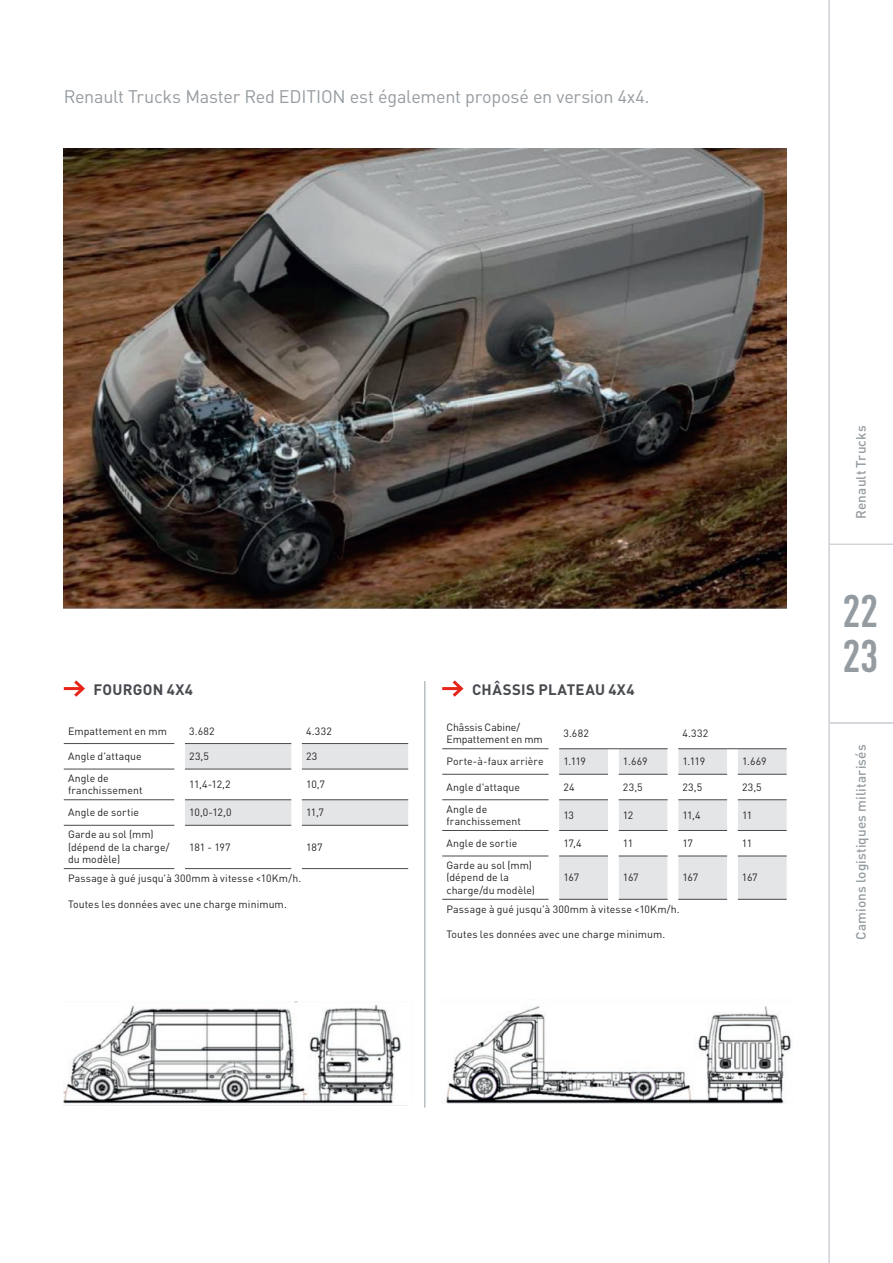
<style>
.page{position:relative;width:893px;height:1263px;background:#fff}
.page>*{position:absolute;margin:0;border:0;box-sizing:border-box;transform-origin:0 0}
.t1{font:700 condensed 45px "DIN Pro";color:#959ca1}
.t2{font:18px "DIN Pro";letter-spacing:-.015em;color:#959ca1}
.t3{font:700 15px "DIN Pro";letter-spacing:.02em;color:#474a4e}
.t4{font:500 13.5px "DIN Pro";letter-spacing:.01em;color:#959ca1}
.t5{font:10.5px/12.6px "DIN Pro";letter-spacing:.01em;color:#231f20}
</style>
<div class="page">
<svg style="left:185px;top:743px;width:223px;height:82px"></svg>
<hr style="left:64px;top:743px;width:110px;height:1px;background:#474a4e">
<hr style="left:185px;top:743px;width:106px;height:1px;background:#474a4e">
<hr style="left:302px;top:743px;width:106px;height:1px;background:#474a4e">
<hr style="left:64px;top:769px;width:110px;height:1px;background:#474a4e">
<hr style="left:185px;top:769px;width:106px;height:1px;background:#474a4e">
<hr style="left:302px;top:769px;width:106px;height:1px;background:#474a4e">
<hr style="left:64px;top:799px;width:110px;height:1px;background:#474a4e">
<hr style="left:185px;top:799px;width:106px;height:1px;background:#474a4e">
<hr style="left:302px;top:799px;width:106px;height:1px;background:#474a4e">
<hr style="left:64px;top:825px;width:110px;height:1px;background:#474a4e">
<hr style="left:185px;top:825px;width:106px;height:1px;background:#474a4e">
<hr style="left:302px;top:825px;width:106px;height:1px;background:#474a4e">
<hr style="left:64px;top:868px;width:110px;height:1px;background:#474a4e">
<hr style="left:185px;top:868px;width:106px;height:1px;background:#474a4e">
<hr style="left:302px;top:868px;width:106px;height:1px;background:#474a4e">
<hr style="left:442px;top:748px;width:107px;height:1px;background:#474a4e">
<hr style="left:442px;top:774px;width:107px;height:1px;background:#474a4e">
<hr style="left:442px;top:799px;width:107px;height:1px;background:#474a4e">
<hr style="left:442px;top:830px;width:107px;height:1px;background:#474a4e">
<hr style="left:442px;top:856px;width:107px;height:1px;background:#474a4e">
<hr style="left:442px;top:899px;width:107px;height:1px;background:#474a4e">
<hr style="left:559px;top:899px;width:49px;height:1px;background:#474a4e">
<hr style="left:619px;top:899px;width:49px;height:1px;background:#474a4e">
<hr style="left:678px;top:899px;width:49px;height:1px;background:#474a4e">
<hr style="left:738px;top:899px;width:49px;height:1px;background:#474a4e">
<svg style="left:559px;top:748px;width:228px;height:151px"></svg>
<hr style="left:829px;top:544px;width:64px;height:1px;background:#d0d4d8">
<hr style="left:829px;top:722px;width:64px;height:1px;background:#d0d4d8">
<hr style="left:829px;top:0;width:1px;height:1263px;background:#d0d4d8">
<img style="left:64px;top:149px;width:723px;height:459px">
<hr style="left:64px;top:687px;width:19px;height:3px;background:#e72419">
<svg style="left:71px;top:680px;width:14px;height:17px"></svg>
<hr style="left:442px;top:687px;width:19px;height:3px;background:#e72419">
<svg style="left:449px;top:680px;width:15px;height:17px"></svg>
<img style="left:64px;top:1002px;width:344px;height:104px">
<img style="left:446px;top:1005px;width:346px;height:99px">
<hr style="left:424px;top:681px;width:1px;height:426px;background:#959ca1">
<h2 class="t2" style="left:64px;top:82px;width:587px">Renault Trucks Master Red EDITION est également proposé en version 4x4.</h2>
<h3 class="t3" style="left:94px;top:677px;width:101px">FOURGON 4X4</h3>
<h3 class="t3" style="left:472px;top:677px;width:164px">CHÂSSIS PLATEAU 4X4</h3>
<p class="t5" style="left:68px;top:723px;width:100px">Empattement en mm</p>
<p class="t5" style="left:189px;top:723px;width:27px">3.682</p>
<p class="t5" style="left:306px;top:723px;width:27px">4.332</p>
<p class="t5" style="left:68px;top:749px;width:75px">Angle d'attaque</p>
<p class="t5" style="left:189px;top:749px;width:21px">23,5</p>
<p class="t5" style="left:306px;top:749px;width:13px">23</p>
<p class="t5" style="left:68px;top:771px;width:76px">Angle de franchissement</p>
<p class="t5" style="left:189px;top:777px;width:43px">11,4-12,2</p>
<p class="t5" style="left:306px;top:777px;width:20px">10,7</p>
<p class="t5" style="left:68px;top:805px;width:73px">Angle de sortie</p>
<p class="t5" style="left:189px;top:805px;width:44px">10,0-12,0</p>
<p class="t5" style="left:306px;top:805px;width:19px">11,7</p>
<p class="t5" style="left:68px;top:827px;width:103px">Garde au sol (mm) (dépend de la charge/ du modèle)</p>
<p class="t5" style="left:189px;top:839px;width:43px">181 - 197</p>
<p class="t5" style="left:306px;top:839px;width:18px">187</p>
<p class="t5" style="left:68px;top:871px;width:235px">Passage à gué jusqu'à 300mm à vitesse &lt;10Km/h.</p>
<p class="t5" style="left:68px;top:896px;width:220px">Toutes les données avec une charge minimum.</p>
<p class="t5" style="left:446px;top:720px;width:98px">Châssis Cabine/<br>Empattement en mm</p>
<p class="t5" style="left:563px;top:726px;width:27px">3.682</p>
<p class="t5" style="left:682px;top:726px;width:27px">4.332</p>
<p class="t5" style="left:446px;top:754px;width:99px">Porte-à-faux arrière</p>
<p class="t5" style="left:563px;top:754px;width:24px">1.119</p>
<p class="t5" style="left:623px;top:754px;width:26px">1.669</p>
<p class="t5" style="left:682px;top:754px;width:24px">1.119</p>
<p class="t5" style="left:742px;top:754px;width:26px">1.669</p>
<p class="t5" style="left:446px;top:780px;width:75px">Angle d'attaque</p>
<p class="t5" style="left:563px;top:780px;width:13px">24</p>
<p class="t5" style="left:623px;top:780px;width:21px">23,5</p>
<p class="t5" style="left:682px;top:780px;width:21px">23,5</p>
<p class="t5" style="left:742px;top:780px;width:21px">23,5</p>
<p class="t5" style="left:446px;top:801px;width:76px">Angle de franchissement</p>
<p class="t5" style="left:563px;top:808px;width:12px">13</p>
<p class="t5" style="left:623px;top:808px;width:12px">12</p>
<p class="t5" style="left:682px;top:808px;width:20px">11,4</p>
<p class="t5" style="left:742px;top:808px;width:12px">11</p>
<p class="t5" style="left:446px;top:836px;width:73px">Angle de sortie</p>
<p class="t5" style="left:563px;top:836px;width:20px">17,4</p>
<p class="t5" style="left:623px;top:836px;width:12px">11</p>
<p class="t5" style="left:682px;top:836px;width:12px">17</p>
<p class="t5" style="left:742px;top:836px;width:12px">11</p>
<p class="t5" style="left:446px;top:858px;width:90px">Garde au sol (mm) (dépend de la charge/du modèle)</p>
<p class="t5" style="left:563px;top:870px;width:17px">167</p>
<p class="t5" style="left:623px;top:870px;width:17px">167</p>
<p class="t5" style="left:682px;top:870px;width:17px">167</p>
<p class="t5" style="left:742px;top:870px;width:17px">167</p>
<p class="t5" style="left:446px;top:902px;width:235px">Passage à gué jusqu'à 300mm à vitesse &lt;10Km/h.</p>
<p class="t5" style="left:446px;top:927px;width:220px">Toutes les données avec une charge minimum.</p>
<p class="t4" style="left:850px;top:519px;width:95px;rotate:-90deg">Renault Trucks</p>
<h1 class="t1" style="left:842px;top:577px;width:37px">22</h1>
<h1 class="t1" style="left:842px;top:622px;width:37px">23</h1>
<p class="t4" style="left:850px;top:940px;width:197px;rotate:-90deg">Camions logistiques militarisés</p>
</div>
